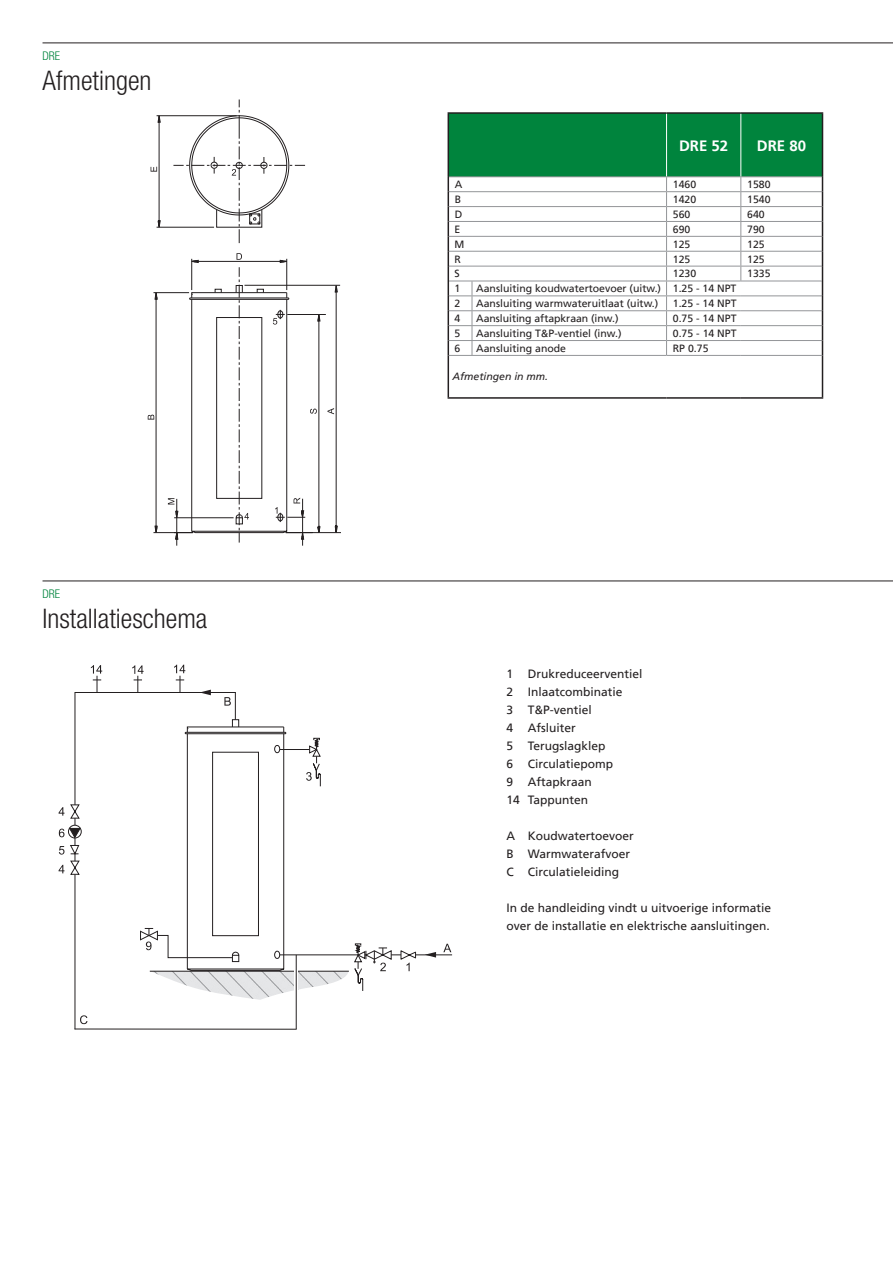
<style>
.page{position:relative;width:893px;height:1263px;background:#fff}
.page>*{position:absolute;margin:0;border:0;box-sizing:border-box;transform-origin:0 0}
.t1{font:300 condensed 27px "Helvetica Neue LT Std";color:#231f20}
.t2{font:700 15px "Frutiger LT";color:#fff}
.t3{font:12px/18px "Frutiger LT";color:#231f20}
.t4{font:300 condensed 12px "Helvetica Neue LT Std";color:#00843d}
.t5{font:10.5px "Frutiger LT";color:#231f20}
.t6{font:italic 10.5px "Frutiger LT";color:#231f20}
</style>
<div class="page">
<hr style="left:43px;top:43px;width:850px;height:1px;background:#231f20">
<hr style="left:43px;top:581px;width:850px;height:1px;background:#231f20">
<div style="left:448px;top:113px;width:218px;height:64px;background:#00843d"></div>
<hr style="left:472px;top:355px;width:194px;height:1px;background:#939598">
<hr style="left:448px;top:355px;width:1px;height:42px;background:#231f20">
<hr style="left:822px;top:355px;width:1px;height:42px;background:#231f20">
<hr style="left:448px;top:397px;width:24px;height:2px;background:#231f20">
<hr style="left:472px;top:397px;width:194px;height:2px;background:#231f20">
<hr style="left:666px;top:397px;width:75px;height:2px;background:#231f20">
<hr style="left:741px;top:397px;width:82px;height:2px;background:#231f20">
<hr style="left:472px;top:176px;width:194px;height:1px;background:#939598">
<hr style="left:472px;top:281px;width:194px;height:1px;background:#939598">
<hr style="left:472px;top:295px;width:194px;height:1px;background:#939598">
<hr style="left:472px;top:310px;width:194px;height:1px;background:#939598">
<hr style="left:472px;top:325px;width:194px;height:1px;background:#939598">
<hr style="left:472px;top:340px;width:194px;height:1px;background:#939598">
<hr style="left:666px;top:355px;width:75px;height:1px;background:#939598">
<hr style="left:741px;top:355px;width:81px;height:1px;background:#939598">
<hr style="left:472px;top:191px;width:194px;height:1px;background:#939598">
<hr style="left:472px;top:206px;width:194px;height:1px;background:#939598">
<hr style="left:472px;top:221px;width:194px;height:1px;background:#939598">
<hr style="left:472px;top:236px;width:194px;height:1px;background:#939598">
<hr style="left:472px;top:251px;width:194px;height:1px;background:#939598">
<hr style="left:472px;top:266px;width:194px;height:1px;background:#939598">
<hr style="left:448px;top:112px;width:24px;height:2px;background:#231f20">
<hr style="left:448px;top:114px;width:1px;height:63px;background:#231f20">
<hr style="left:472px;top:112px;width:194px;height:2px;background:#231f20">
<hr style="left:666px;top:112px;width:75px;height:2px;background:#231f20">
<hr style="left:741px;top:112px;width:82px;height:2px;background:#231f20">
<svg style="left:448px;top:176px;width:25px;height:180px"></svg>
<svg style="left:666px;top:113px;width:157px;height:242px"></svg>
<hr style="left:666px;top:114px;width:1px;height:62px;background:#fff">
<hr style="left:740px;top:114px;width:1px;height:62px;background:#fff">
<hr style="left:174px;top:517px;width:60px;height:1px;background:#231f20">
<hr style="left:153px;top:532px;width:40px;height:1px;background:#231f20">
<svg style="left:148px;top:293px;width:10px;height:240px"></svg>
<hr style="left:153px;top:292px;width:36px;height:1px;background:#231f20">
<hr style="left:157px;top:115px;width:80px;height:1px;background:#231f20">
<hr style="left:157px;top:227px;width:57px;height:1px;background:#231f20">
<svg style="left:151px;top:115px;width:10px;height:113px"></svg>
<hr style="left:287px;top:314px;width:39px;height:1px;background:#231f20">
<hr style="left:244px;top:285px;width:96px;height:1px;background:#231f20">
<hr style="left:286px;top:532px;width:55px;height:1px;background:#231f20">
<svg style="left:168px;top:498px;width:11px;height:48px"></svg>
<svg style="left:327px;top:285px;width:11px;height:249px"></svg>
<svg style="left:188px;top:253px;width:133px;height:293px"></svg>
<svg style="left:173px;top:99px;width:132px;height:144px"></svg>
<svg style="left:59px;top:807px;width:5px;height:9px"></svg>
<hr style="left:75px;top:1028px;width:222px;height:1px;background:#231f20">
<svg style="left:74px;top:692px;width:162px;height:338px"></svg>
<hr style="left:280px;top:954px;width:172px;height:1px;background:#231f20">
<svg style="left:70px;top:804px;width:10px;height:15px"></svg>
<svg style="left:80px;top:1015px;width:8px;height:9px"></svg>
<svg style="left:59px;top:845px;width:21px;height:30px"></svg>
<img style="left:150px;top:972px;width:198px;height:28px">
<hr style="left:150px;top:971px;width:199px;height:1px;background:#231f20">
<svg style="left:294px;top:971px;width:4px;height:22px"></svg>
<hr style="left:296px;top:955px;width:1px;height:74px;background:#231f20">
<svg style="left:425px;top:952px;width:11px;height:5px"></svg>
<svg style="left:443px;top:944px;width:8px;height:8px"></svg>
<div style="left:68px;top:825px;width:14px;height:13px;border:1px solid #231f20;border-radius:50%"></div>
<svg style="left:400px;top:950px;width:17px;height:21px"></svg>
<svg style="left:353px;top:943px;width:39px;height:48px"></svg>
<svg style="left:59px;top:828px;width:22px;height:10px"></svg>
<svg style="left:91px;top:665px;width:11px;height:27px"></svg>
<svg style="left:132px;top:665px;width:190px;height:306px"></svg>
<p class="t4" style="left:43px;top:49px;width:19px">DRE</p>
<h1 class="t1" style="left:43px;top:65px;width:110px">Afmetingen</h1>
<p class="t4" style="left:43px;top:587px;width:19px">DRE</p>
<h1 class="t1" style="left:43px;top:603px;width:166px">Installatieschema</h1>
<p class="t2" style="left:679px;top:137px;width:51px">DRE 52</p>
<p class="t2" style="left:757px;top:137px;width:51px">DRE 80</p>
<p class="t5" style="left:455px;top:178px;width:9px">A</p>
<p class="t5" style="left:673px;top:178px;width:25px">1460</p>
<p class="t5" style="left:747px;top:178px;width:25px">1580</p>
<p class="t5" style="left:455px;top:193px;width:8px">B</p>
<p class="t5" style="left:673px;top:193px;width:25px">1420</p>
<p class="t5" style="left:747px;top:193px;width:25px">1540</p>
<p class="t5" style="left:455px;top:208px;width:9px">D</p>
<p class="t5" style="left:673px;top:208px;width:19px">560</p>
<p class="t5" style="left:747px;top:208px;width:19px">640</p>
<p class="t5" style="left:455px;top:223px;width:7px">E</p>
<p class="t5" style="left:673px;top:223px;width:19px">690</p>
<p class="t5" style="left:747px;top:223px;width:19px">790</p>
<p class="t5" style="left:455px;top:238px;width:11px">M</p>
<p class="t5" style="left:673px;top:238px;width:19px">125</p>
<p class="t5" style="left:747px;top:238px;width:19px">125</p>
<p class="t5" style="left:455px;top:253px;width:8px">R</p>
<p class="t5" style="left:673px;top:253px;width:19px">125</p>
<p class="t5" style="left:747px;top:253px;width:19px">125</p>
<p class="t5" style="left:455px;top:268px;width:7px">S</p>
<p class="t5" style="left:673px;top:268px;width:25px">1230</p>
<p class="t5" style="left:747px;top:268px;width:25px">1335</p>
<p class="t5" style="left:455px;top:283px;width:7px">1</p>
<p class="t5" style="left:476px;top:283px;width:262px">Aansluiting koudwatertoevoer (uitw.) 1.25 - 14 NPT</p>
<p class="t5" style="left:455px;top:297px;width:7px">2</p>
<p class="t5" style="left:476px;top:297px;width:184px">Aansluiting warmwateruitlaat (uitw.)</p>
<p class="t5" style="left:673px;top:297px;width:65px">1.25 - 14 NPT</p>
<p class="t5" style="left:455px;top:312px;width:7px">4</p>
<p class="t5" style="left:476px;top:312px;width:144px">Aansluiting aftapkraan (inw.)</p>
<p class="t5" style="left:673px;top:312px;width:65px">0.75 - 14 NPT</p>
<p class="t5" style="left:455px;top:327px;width:7px">5</p>
<p class="t5" style="left:476px;top:327px;width:147px">Aansluiting T&amp;P-ventiel (inw.)</p>
<p class="t5" style="left:673px;top:327px;width:65px">0.75 - 14 NPT</p>
<p class="t5" style="left:455px;top:342px;width:7px">6</p>
<p class="t5" style="left:476px;top:342px;width:91px">Aansluiting anode</p>
<p class="t5" style="left:673px;top:342px;width:37px">RP 0.75</p>
<p class="t6" style="left:452px;top:371px;width:97px">Afmetingen in mm.</p>
<p class="t3" style="left:506px;top:665px;width:137px">1 Drukreduceerventiel<br>2 Inlaatcombinatie<br>3 T&amp;P-ventiel<br>4 Afsluiter<br>5 Terugslagklep<br>6 Circulatiepomp<br>9 Aftapkraan<br>14 Tappunten</p>
<p class="t3" style="left:506px;top:827px;width:129px">A Koudwatertoevoer<br>B Warmwaterafvoer<br>C Circulatieleiding</p>
<p class="t3" style="left:506px;top:899px;width:266px">In de handleiding vindt u uitvoerige informatie over de installatie en elektrische aansluitingen.</p>
</div>
